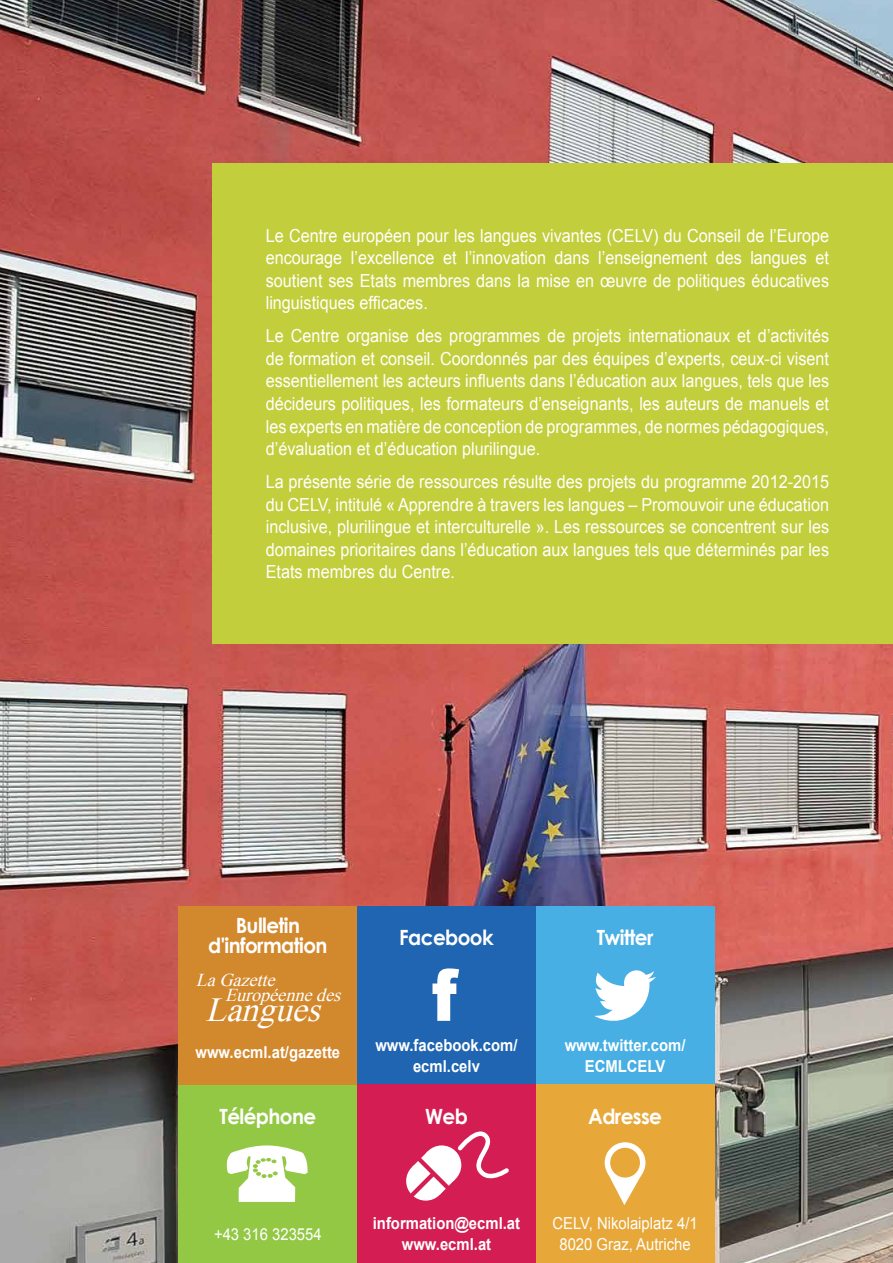
<style>
.page{position:relative;width:893px;height:1263px;background:#fff}
.page>*{position:absolute;margin:0;border:0;box-sizing:border-box;transform-origin:0 0}
.t1{font:900 72px "Arial";color:#fff;scale:.9 1}
.t2{font:italic 33.75px "Times New Roman";color:#fff}
.t3{font:700 21px/19.5px "Century Gothic";letter-spacing:-.03em;color:#fff;text-align:center;scale:.95 1}
.t4{font:italic 18.15px/14.9px "Times New Roman";color:#fff}
.t5{font:18px/22.5px "Arial";color:#fff;text-align:justify;scale:.9 1}
.t6{font:700 16.5px/21px "Arial";color:#fff;text-align:center;scale:.9 1}
.t7{font:16.5px/21px "Arial";color:#fff;text-align:center;scale:.9 1}
</style>
<div class="page">
<img style="left:0;top:0;width:893px;height:1263px">
<div style="left:213px;top:163px;width:680px;height:480px;background:#c3ce3c"></div>
<div style="left:179px;top:1084px;width:178px;height:179px;background:#93c844"></div>
<div style="left:536px;top:906px;width:178px;height:178px;background:#47afe3"></div>
<div style="left:536px;top:1084px;width:178px;height:179px;background:#e7a839"></div>
<div style="left:179px;top:906px;width:178px;height:178px;background:#d2882c"></div>
<div style="left:357px;top:906px;width:179px;height:178px;background:#2065b1"></div>
<div style="left:357px;top:1084px;width:179px;height:179px;background:#d41e53"></div>
<svg style="left:226px;top:1145px;width:82px;height:57px"></svg>
<svg style="left:594px;top:970px;width:62px;height:51px"></svg>
<div style="left:605px;top:1142px;width:40px;height:41px;background:#fff;border-radius:50%"></div>
<svg style="left:608px;top:1173px;width:35px;height:32px"></svg>
<div style="left:610px;top:1148px;width:30px;height:29px;background:#e7a839;border-radius:50%"></div>
<svg style="left:406px;top:1131px;width:103px;height:70px"></svg>
<p class="t5" style="left:266px;top:224px;width:627px">Le Centre européen pour les langues vivantes (CELV) du Conseil de l’Europe encourage l’excellence et l’innovation dans l’enseignement des langues et soutient ses Etats membres dans la mise en œuvre de politiques éducatives linguistiques efficaces.</p>
<p class="t5" style="left:266px;top:325px;width:627px">Le Centre organise des programmes de projets internationaux et d’activités de formation et conseil. Coordonnés par des équipes d’experts, ceux-ci visent essentiellement les acteurs influents dans l’éducation aux langues, tels que les décideurs politiques, les formateurs d’enseignants, les auteurs de manuels et les experts en matière de conception de programmes, de normes pédagogiques, d’évaluation et d’éducation plurilingue.</p>
<p class="t5" style="left:266px;top:471px;width:627px">La présente série de ressources résulte des projets du programme 2012-2015 du CELV, intitulé « Apprendre à travers les langues – Promouvoir une éducation inclusive, plurilingue et interculturelle ». Les ressources se concentrent sur les domaines prioritaires dans l’éducation aux langues tels que déterminés par les Etats membres du Centre.</p>
<p class="t3" style="left:208px;top:915px;width:127px">Bulletin d'information</p>
<p class="t4" style="left:225px;top:972px;width:123px;text-indent:-29px">LaGazette<br>Européennedes</p>
<h2 class="t2" style="left:205px;top:987px;width:128px">Langues</h2>
<p class="t6" style="left:196px;top:1042px;width:162px">www.ecml.at/gazette</p>
<p class="t3" style="left:220px;top:1105px;width:103px">Téléphone</p>
<p class="t3" style="left:399px;top:927px;width:101px">Facebook</p>
<h1 class="t1" style="left:432px;top:943px;width:30px">f</h1>
<p class="t6" style="left:375px;top:1035px;width:160px">www.facebook.com/ ecml.celv</p>
<p class="t3" style="left:425px;top:1105px;width:46px">Web</p>
<p class="t3" style="left:597px;top:927px;width:61px">Twitter</p>
<p class="t6" style="left:565px;top:1035px;width:136px">www.twitter.com/<br>ECMLCELV</p>
<p class="t3" style="left:588px;top:1105px;width:79px">Adresse</p>
<p class="t7" style="left:214px;top:1223px;width:121px">+43 316 323554</p>
<p class="t6" style="left:373px;top:1213px;width:165px">information@ecml.at www.ecml.at</p>
<p class="t7" style="left:552px;top:1213px;width:163px">CELV, Nikolaiplatz 4/1<br>8020 Graz, Autriche</p>
</div>
